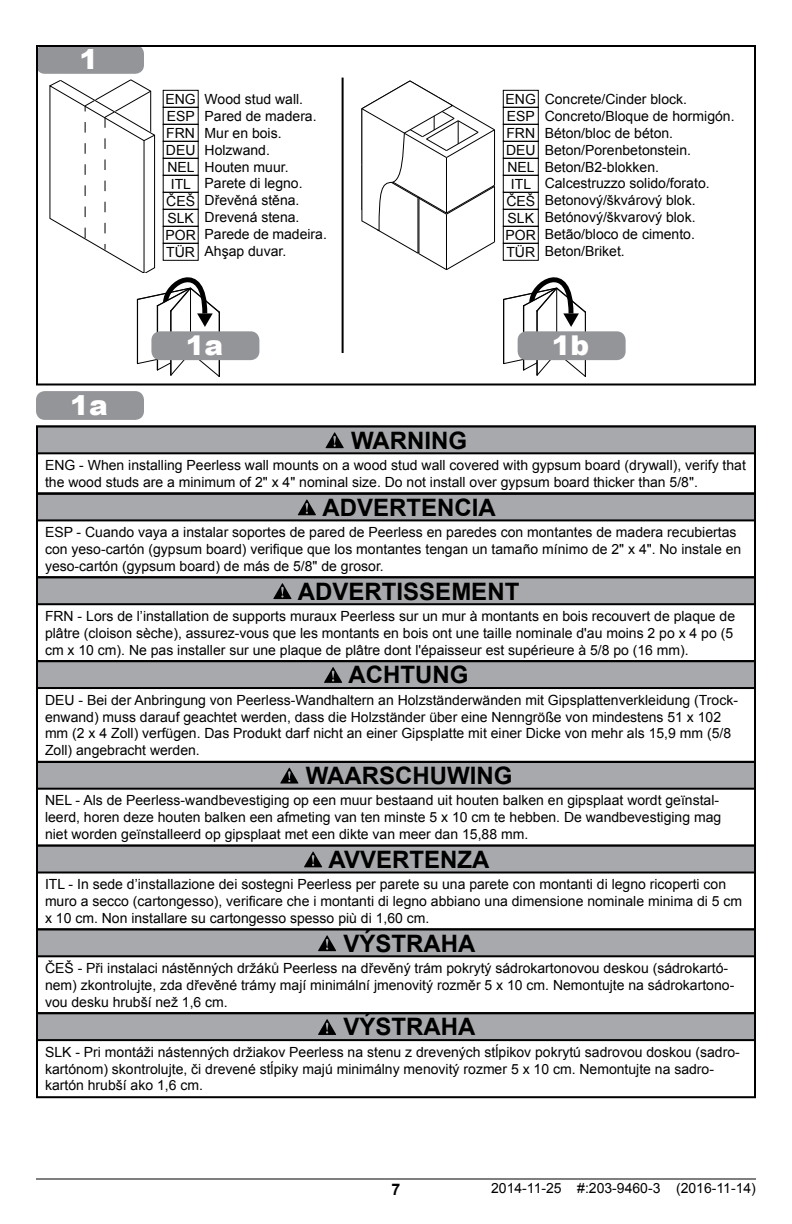
<style>
.page{position:relative;width:792px;height:1224px;background:#fff}
.page>*{position:absolute;margin:0;border:0;box-sizing:border-box;transform-origin:0 0}
.t1{font:900 28px "Arial";color:#fff}
.t2{font:700 24px "Arial";color:#000}
.t3{font:700 16px "Arial";color:#000}
.t4{font:14px/16.8px "Arial";color:#000}
</style>
<div class="page">
<hr style="left:36px;top:1178px;width:720px;height:2px;background:#000">
<div style="left:38px;top:47px;width:104px;height:25px;background:#939598;border-radius:7px"></div>
<div style="left:36px;top:45px;width:108px;height:29px;border:4px solid #939598;border-radius:7px"></div>
<div style="left:36px;top:45px;width:720px;height:341px;border:2px solid #000"></div>
<hr style="left:585px;top:312px;width:1px;height:64px;background:#000">
<hr style="left:556px;top:288px;width:1px;height:64px;background:#000">
<hr style="left:536px;top:311px;width:1px;height:64px;background:#000">
<hr style="left:537px;top:311px;width:1px;height:64px;background:#000">
<hr style="left:523px;top:306px;width:1px;height:64px;background:#000">
<svg style="left:503px;top:352px;width:83px;height:25px"></svg>
<hr style="left:503px;top:299px;width:1px;height:64px;background:#000">
<svg style="left:503px;top:277px;width:83px;height:50px"></svg>
<div style="left:520px;top:333px;width:104px;height:25px;background:#939598;border-radius:7px"></div>
<div style="left:518px;top:331px;width:108px;height:29px;border:4px solid #939598;border-radius:7px"></div>
<hr style="left:342px;top:78px;width:2px;height:275px;background:#000">
<svg style="left:361px;top:80px;width:134px;height:190px"></svg>
<svg style="left:502px;top:89px;width:37px;height:172px"></svg>
<hr style="left:219px;top:312px;width:1px;height:64px;background:#000">
<hr style="left:190px;top:288px;width:1px;height:64px;background:#000">
<hr style="left:170px;top:311px;width:1px;height:64px;background:#000">
<hr style="left:171px;top:311px;width:1px;height:64px;background:#000">
<hr style="left:157px;top:306px;width:1px;height:64px;background:#000">
<svg style="left:137px;top:352px;width:83px;height:25px"></svg>
<hr style="left:137px;top:299px;width:1px;height:64px;background:#000">
<svg style="left:49px;top:79px;width:171px;height:248px"></svg>
<div style="left:153px;top:333px;width:104px;height:25px;background:#939598;border-radius:7px"></div>
<div style="left:151px;top:331px;width:108px;height:29px;border:4px solid #939598;border-radius:7px"></div>
<div style="left:38px;top:393px;width:104px;height:25px;background:#939598;border-radius:7px"></div>
<div style="left:36px;top:391px;width:108px;height:29px;border:4px solid #939598;border-radius:7px"></div>
<div style="left:37px;top:494px;width:718px;height:26px;background:#a7a9ac"></div>
<svg style="left:298px;top:499px;width:18px;height:16px"></svg>
<div style="left:36px;top:493px;width:720px;height:28px;border:2px solid #000"></div>
<div style="left:37px;top:762px;width:718px;height:27px;background:#a7a9ac"></div>
<svg style="left:280px;top:768px;width:19px;height:16px"></svg>
<div style="left:36px;top:761px;width:720px;height:29px;border:2px solid #000"></div>
<div style="left:37px;top:577px;width:718px;height:27px;background:#a7a9ac"></div>
<svg style="left:273px;top:583px;width:19px;height:16px"></svg>
<div style="left:36px;top:576px;width:720px;height:29px;border:2px solid #000"></div>
<div style="left:36px;top:426px;width:720px;height:69px;border:2px solid #000"></div>
<div style="left:37px;top:427px;width:718px;height:26px;background:#a7a9ac"></div>
<svg style="left:325px;top:432px;width:19px;height:16px"></svg>
<div style="left:36px;top:426px;width:720px;height:28px;border:2px solid #000"></div>
<div style="left:36px;top:660px;width:720px;height:103px;border:2px solid #000"></div>
<div style="left:37px;top:661px;width:718px;height:27px;background:#a7a9ac"></div>
<svg style="left:324px;top:667px;width:18px;height:16px"></svg>
<div style="left:36px;top:660px;width:720px;height:29px;border:2px solid #000"></div>
<div style="left:37px;top:846px;width:718px;height:27px;background:#a7a9ac"></div>
<svg style="left:304px;top:851px;width:18px;height:16px"></svg>
<div style="left:36px;top:845px;width:720px;height:29px;border:2px solid #000"></div>
<div style="left:37px;top:930px;width:718px;height:26px;background:#a7a9ac"></div>
<svg style="left:318px;top:935px;width:18px;height:16px"></svg>
<div style="left:36px;top:929px;width:720px;height:28px;border:2px solid #000"></div>
<div style="left:36px;top:1012px;width:720px;height:86px;border:2px solid #000"></div>
<div style="left:37px;top:1013px;width:718px;height:27px;background:#a7a9ac"></div>
<svg style="left:318px;top:1019px;width:18px;height:16px"></svg>
<div style="left:36px;top:1012px;width:720px;height:29px;border:2px solid #000"></div>
<h1 class="t1" style="left:80px;top:39px;width:20px">1</h1>
<h1 class="t1" style="left:70px;top:385px;width:39px">1a</h1>
<p class="t4" style="left:166px;top:91px;width:32px;text-align:center">ENG<br>ESP<br>FRN<br>DEU<br>NEL<br>ITL<br>ČEŠ<br>SLK<br>POR<br>TÜR</p>
<p class="t4" style="left:545px;top:91px;width:191px">Concrete/Cinder block.<br>Concreto/Bloque de hormigón.<br>Béton/bloc de béton.<br>Beton/Porenbetonstein.<br>Beton/B2-blokken.<br>Calcestruzzo solido/forato.<br>Betonový/škvárový blok.<br>Betónový/škvarový blok.<br>Betão/bloco de cimento.<br>Beton/Briket.</p>
<p class="t4" style="left:506px;top:91px;width:32px;text-align:center">ENG<br>ESP<br>FRN<br>DEU<br>NEL<br>ITL<br>ČEŠ<br>SLK<br>POR<br>TÜR</p>
<p class="t4" style="left:205px;top:91px;width:124px">Wood stud wall.<br>Pared de madera.<br>Mur en bois.<br>Holzwand.<br>Houten muur.<br>Parete di legno.<br>Dřevěná stěna.<br>Drevená stena.<br>Parede de madeira.<br>Ahşap duvar.</p>
<h1 class="t1" style="left:186px;top:325px;width:39px">1a</h1>
<h2 class="t2" style="left:351px;top:424px;width:117px">WARNING</h2>
<h1 class="t1" style="left:552px;top:325px;width:39px">1b</h1>
<p class="t4" style="left:45px;top:457px;width:703px">ENG - When installing Peerless wall mounts on a wood stud wall covered with gypsum board (drywall), verify that the wood studs are a minimum of 2" x 4" nominal size. Do not install over gypsum board thicker than 5/8".</p>
<h2 class="t2" style="left:322px;top:491px;width:175px">ADVERTENCIA</h2>
<p class="t4" style="left:45px;top:524px;width:698px">ESP - Cuando vaya a instalar soportes de pared de Peerless en paredes con montantes de madera recubiertas con yeso-cartón (gypsum board) verifique que los montantes tengan un tamaño mínimo de 2" x 4". No instale en yeso-cartón (gypsum board) de más de 5/8" de grosor.</p>
<h2 class="t2" style="left:298px;top:575px;width:223px">ADVERTISSEMENT</h2>
<p class="t4" style="left:45px;top:608px;width:692px">FRN - Lors de l’installation de supports muraux Peerless sur un mur à montants en bois recouvert de plaque de plâtre (cloison sèche), assurez-vous que les montants en bois ont une taille nominale d'au moins 2 po x 4 po (5 cm x 10 cm). Ne pas installer sur une plaque de plâtre dont l'épaisseur est supérieure à 5/8 po (16 mm).</p>
<h2 class="t2" style="left:349px;top:659px;width:121px">ACHTUNG</h2>
<p class="t4" style="left:45px;top:692px;width:695px">DEU - Bei der Anbringung von Peerless-Wandhaltern an Holzständerwänden mit Gipsplattenverkleidung (Trock&shy;enwand) muss darauf geachtet werden, dass die Holzständer über eine Nenngröße von mindestens 51 x 102 mm (2 x 4 Zoll) verfügen. Das Produkt darf nicht an einer Gipsplatte mit einer Dicke von mehr als 15,9 mm (5/8<br>Zoll) angebracht werden.</p>
<h2 class="t2" style="left:306px;top:760px;width:208px">WAARSCHUWING</h2>
<p class="t4" style="left:45px;top:792px;width:678px">NEL - Als de Peerless-wandbevestiging op een muur bestaand uit houten balken en gipsplaat wordt geïnstal&shy;leerd, horen deze houten balken een afmeting van ten minste 5 x 10 cm te hebben. De wandbevestiging mag niet worden geïnstalleerd op gipsplaat met een dikte van meer dan 15,88 mm.</p>
<h2 class="t2" style="left:329px;top:843px;width:162px">AVVERTENZA</h2>
<p class="t4" style="left:45px;top:876px;width:699px">ITL - In sede d’installazione dei sostegni Peerless per parete su una parete con montanti di legno ricoperti con muro a secco (cartongesso), verificare che i montanti di legno abbiano una dimensione nominale minima di 5 cm x 10 cm. Non installare su cartongesso spesso più di 1,60 cm.</p>
<h2 class="t2" style="left:344px;top:927px;width:133px">VÝSTRAHA</h2>
<p class="t4" style="left:45px;top:960px;width:691px">ČEŠ - Při instalaci nástěnných držáků Peerless na dřevěný trám pokrytý sádrokartonovou deskou (sádrokartó&shy;nem) zkontrolujte, zda dřevěné trámy mají minimální jmenovitý rozměr 5 x 10 cm. Nemontujte na sádrokartono&shy;vou desku hrubší než 1,6 cm.</p>
<h2 class="t2" style="left:344px;top:1011px;width:133px">VÝSTRAHA</h2>
<p class="t4" style="left:45px;top:1044px;width:696px">SLK - Pri montáži nástenných držiakov Peerless na stenu z drevených stĺpikov pokrytú sadrovou doskou (sadro&shy;kartónom) skontrolujte, či drevené stĺpiky majú minimálny menovitý rozmer 5 x 10 cm. Nemontujte na sadro&shy;kartón hrubší ako 1,6 cm.</p>
<p class="t3" style="left:392px;top:1178px;width:10px">7</p>
<p class="t4" style="left:491px;top:1180px;width:266px">2014-11-25 #:203-9460-3 (2016-11-14)</p>
</div>
